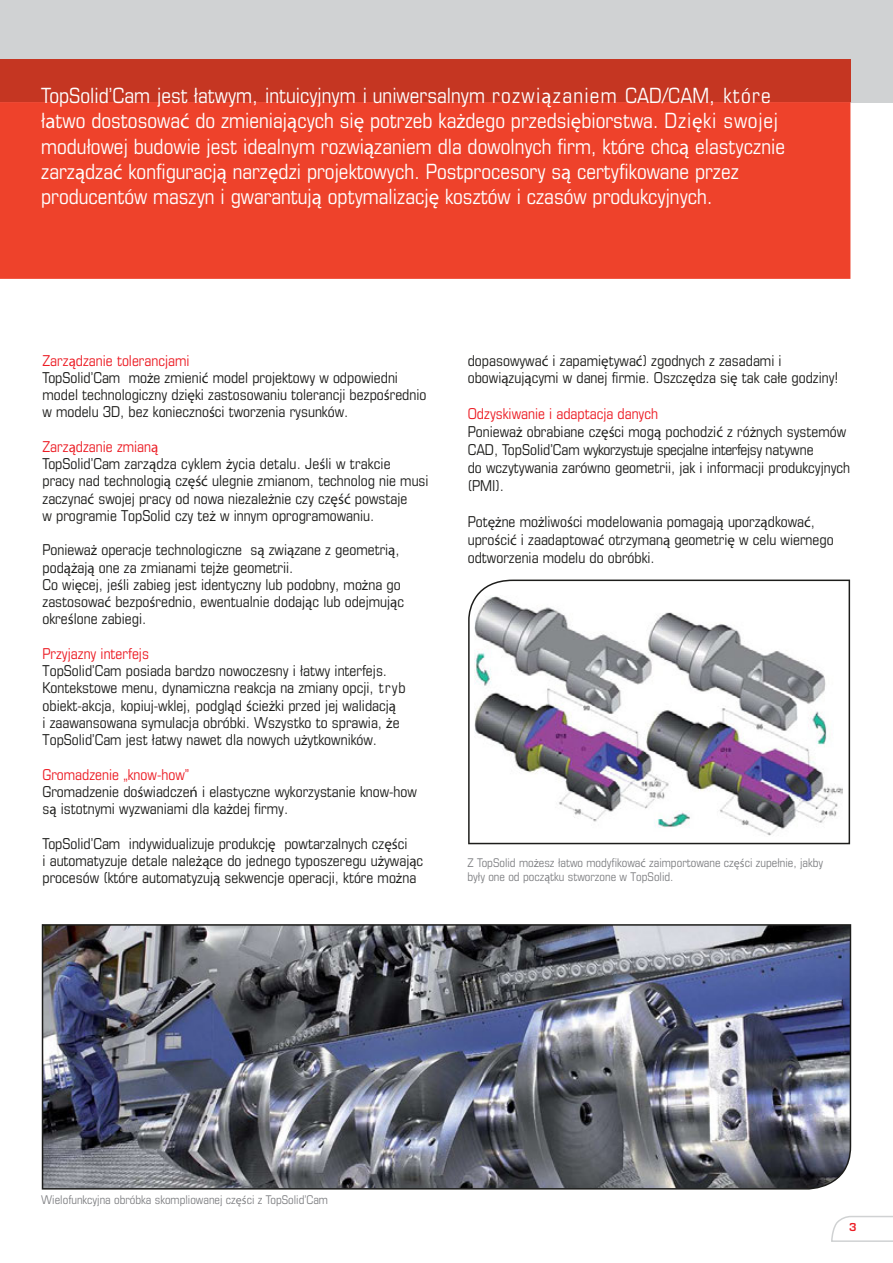
<style>
.page{position:relative;width:893px;height:1263px;background:#fff}
.page>*{position:absolute;margin:0;border:0;box-sizing:border-box;transform-origin:0 0}
.t1{font:condensed 21px/25.2px "Eurostile";color:#fff}
.t2{font:condensed 15px/17.2px "Eurostile";color:#1d1d1b}
.t3{font:condensed 15px "Eurostile";color:#ec1c24}
.t4{font:condensed 12px/14.4px "Eurostile";color:#808184}
.t5{font:700 12px "Eurostile";color:#ec1c24}
.s1{font-family:"Myriad Pro";font-stretch:normal}
.s2{color:#ec1c24}
.s3{font-family:"Myriad Pro";font-stretch:normal;color:#ec1c24}
</style>
<div class="page">
<div style="left:0;top:0;width:893px;height:102px;background:#d0d2d3"></div>
<div style="left:0;top:102px;width:850px;height:177px;background:#ee422b"></div>
<div style="left:0;top:60px;width:850px;height:42px;background:#c53622"></div>
<svg style="left:831px;top:1216px;width:62px;height:26px"></svg>
<img style="left:42px;top:924px;width:809px;height:265px">
<svg style="left:468px;top:579px;width:382px;height:265px"></svg>
<p class="t1" style="left:41px;top:83px;width:745px">TopSolid’Cam jest łatwym, intuicyjnym i uniwersalnym rozwi<span class="s1">ą</span>zaniem CAD/CAM, które ł<span class="s1">a</span>two dostosowa<span class="s1">ć</span> do zmieniaj<span class="s1">ą</span>cych si<span class="s1">ę</span> potrzeb ka<span class="s1">ż</span>dego przedsi<span class="s1">ę</span>biorstwa. Dzi<span class="s1">ę</span>ki swojej modułowej budowie jest idealnym rozwi<span class="s1">ą</span>zaniem dla dowolnych firm, które chc<span class="s1">ą</span> elastycznie zarz<span class="s1">ą</span>dza<span class="s1">ć</span> konfiguracj<span class="s1">ą</span> narz<span class="s1">ę</span>dzi projektowych. Postprocesory s<span class="s1">ą</span> certyfikowane przez producentów maszyn i gwarantuj<span class="s1">ą</span> optymalizacj<span class="s1">ę</span> kosztów i czasów produkcyjnych.</p>
<p class="t2" style="left:43px;top:351px;width:385px"><span class="s2">Zarz</span><span class="s3">ą</span><span class="s2">dzanie tolerancjami<br></span>TopSolid’Cam mo<span class="s1">ż</span>e zmieni<span class="s1">ć</span> model projektowy w odpowiedni model technologiczny dzi<span class="s1">ę</span>ki zastosowaniu tolerancji bezpo<span class="s1">ś</span>rednio w modelu 3D, bez konieczno<span class="s1">ś</span>ci tworzenia rysunków.</p>
<p class="t2" style="left:43px;top:438px;width:388px"><span class="s2">Zarz</span><span class="s3">ą</span><span class="s2">dzanie zmian</span><span class="s3">ą<br></span>TopSolid’Cam zarz<span class="s1">ą</span>dza cyklem <span class="s1">ż</span>ycia detalu. Je<span class="s1">ś</span>li w trakcie<br>pracy nad technologi<span class="s1">ą</span> cz<span class="s1">ęść</span> ulegnie zmianom, technolog nie musi zaczyna<span class="s1">ć</span> swojej pracy od nowa niezale<span class="s1">ż</span>nie czy cz<span class="s1">ęść</span> powstaje<br>w programie TopSolid czy te<span class="s1">ż</span> w innym oprogramowaniu.</p>
<p class="t2" style="left:43px;top:541px;width:363px">Poniewa<span class="s1">ż</span> operacje technologiczne s<span class="s1">ą</span> zwi<span class="s1">ą</span>zane z geometri<span class="s1">ą</span>, pod<span class="s1">ąż</span>aj<span class="s1">ą</span> one za zmianami tej<span class="s1">ż</span>e geometrii.<br>Co wi<span class="s1">ę</span>cej, je<span class="s1">ś</span>li zabieg jest identyczny lub podobny, mo<span class="s1">ż</span>na go zastosowa<span class="s1">ć</span> bezpo<span class="s1">ś</span>rednio, ewentualnie dodaj<span class="s1">ą</span>c lub odejmuj<span class="s1">ą</span>c okre<span class="s1">ś</span>lone zabiegi.</p>
<p class="t3" style="left:43px;top:645px;width:108px">Przyjazny interfejs</p>
<p class="t2" style="left:43px;top:662px;width:365px">TopSolid’Cam posiada bardzo nowoczesny i łatwy interfejs.<br>Kontekstowe menu, dynamiczna reakcja na zmiany opcji, tryb obiekt-akcja, kopiuj-wklej, podgl<span class="s1">ą</span>d <span class="s1">ś</span>cie<span class="s1">ż</span>ki przed jej walidacj<span class="s1">ą<br></span>i zaawansowana symulacja obróbki. Wszystko to sprawia, <span class="s1">ż</span>e TopSolid’Cam jest łatwy nawet dla nowych u<span class="s1">ż</span>ytkowników.</p>
<p class="t2" style="left:43px;top:765px;width:376px"><span class="s2">Gromadzenie „know-how”<br></span>Gromadzenie do<span class="s1">ś</span>wiadcze<span class="s1">ń</span> i elastyczne wykorzystanie know-how s<span class="s1">ą</span> istotnymi wyzwaniami dla ka<span class="s1">ż</span>dej firmy.</p>
<p class="t2" style="left:43px;top:834px;width:382px">TopSolid’Cam indywidualizuje produkcj<span class="s1">ę</span> powtarzalnych cz<span class="s1">ęś</span>ci<br>i automatyzuje detale nale<span class="s1">żą</span>ce do jednego typoszeregu u<span class="s1">ż</span>ywaj<span class="s1">ą</span>c procesów (które automatyzuj<span class="s1">ą</span> sekwencje operacji, które mo<span class="s1">ż</span>na</p>
<p class="t2" style="left:468px;top:351px;width:372px">dopasowywa<span class="s1">ć</span> i zapami<span class="s1">ę</span>tywa<span class="s1">ć</span>) zgodnych z zasadami i obowi<span class="s1">ą</span>zuj<span class="s1">ą</span>cymi w danej firmie. Oszcz<span class="s1">ę</span>dza si<span class="s1">ę</span> tak całe godziny!</p>
<p class="t2" style="left:468px;top:404px;width:384px;line-height:18px"><span class="s2">Odzyskiwanie i adaptacja danych<br></span>Poniewa<span class="s1">ż</span> obrabiane cz<span class="s1">ęś</span>ci mog<span class="s1">ą</span> pochodzi<span class="s1">ć</span> z ró<span class="s1">ż</span>nych systemów CAD, TopSolid’Cam wykorzystuje specjalne interfejsy natywne<br>do wczytywania zarówno geometrii, jak i informacji produkcyjnych (PMI).</p>
<p class="t2" style="left:468px;top:512px;width:367px;line-height:18px">Pot<span class="s1">ęż</span>ne mo<span class="s1">ż</span>liwo<span class="s1">ś</span>ci modelowania pomagaj<span class="s1">ą</span> uporz<span class="s1">ą</span>dkowa<span class="s1">ć</span>, upro<span class="s1">ś</span>ci<span class="s1">ć</span> i zaadaptowa<span class="s1">ć</span> otrzyman<span class="s1">ą</span> geometri<span class="s1">ę</span> w celu wiernego odtworzenia modelu do obróbki.</p>
<p class="t4" style="left:467px;top:855px;width:357px">Z TopSolid mo<span class="s1">ż</span>esz łatwo modyfikowa<span class="s1">ć</span> zaimportowane cz<span class="s1">ęś</span>ci zupełnie, jakby były one od pocz<span class="s1">ą</span>tku stworzone w TopSolid.</p>
<p class="t4" style="left:41px;top:1192px;width:288px">Wielofunkcyjna obróbka skompliowanej cz<span class="s1">ęś</span>ci z TopSolid’Cam</p>
<p class="t5" style="left:849px;top:1222px;width:9px">3</p>
</div>
